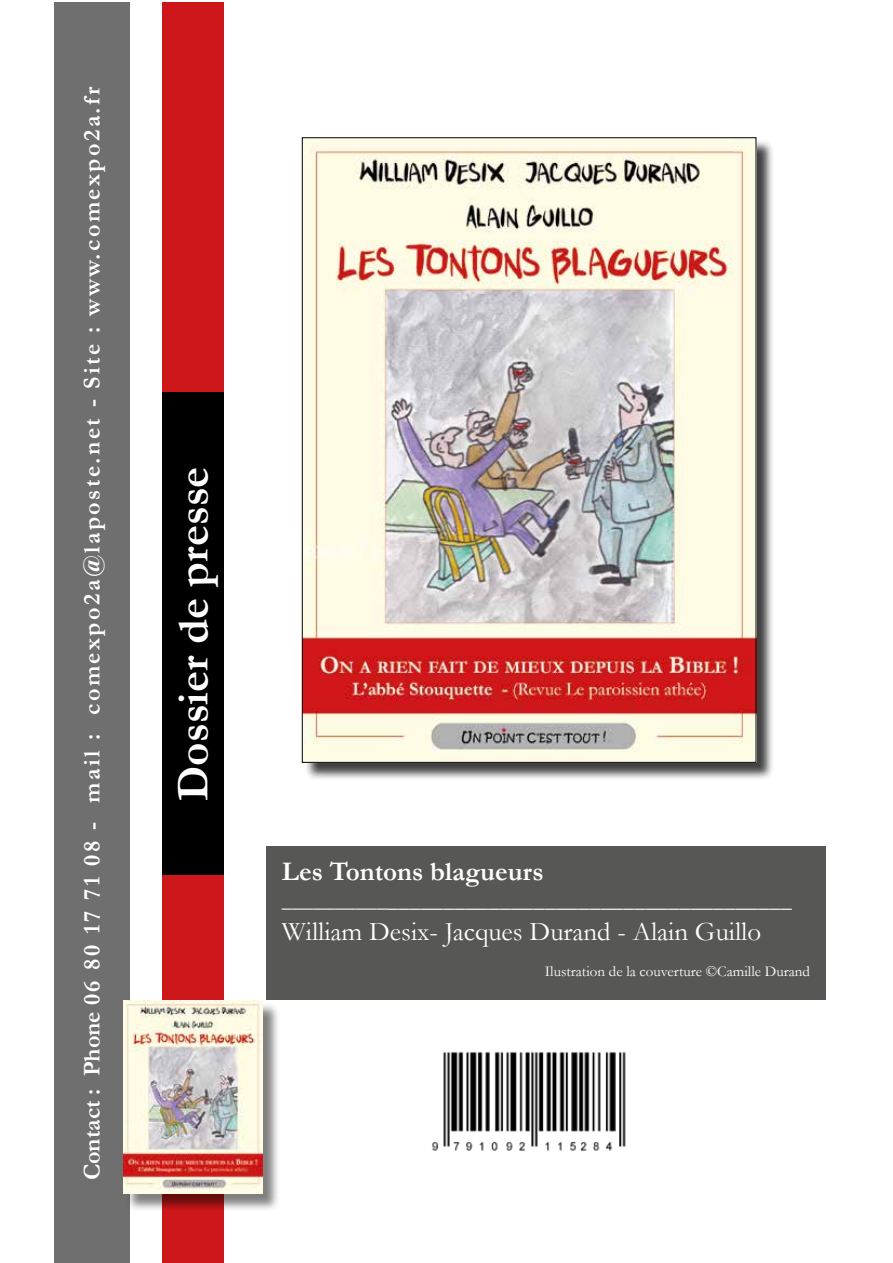
<style>
.page{position:relative;width:893px;height:1263px;background:#fff}
.page>*{position:absolute;margin:0;border:0;box-sizing:border-box;transform-origin:0 0}
.t1{font:700 45px "Garamond";color:#fff}
.t2{font:27px "Garamond";color:#fff}
.t3{font:700 27px "Garamond";color:#fff}
.t4{font:700 24px "Garamond";letter-spacing:.1em;color:#fff}
.t5{font:22.5px "Minion Pro";color:#fff}
.t6{font:15px "Garamond";color:#fff}
.s1{font-size:21px}
</style>
<div class="page">
<div style="left:54px;top:2px;width:75px;height:1261px;background:#706f6f"></div>
<div style="left:162px;top:2px;width:61px;height:1261px;background:#cd171a"></div>
<div style="left:162px;top:392px;width:61px;height:483px;background:#000"></div>
<div style="left:266px;top:846px;width:560px;height:154px;background:#575756"></div>
<div style="left:304px;top:140px;width:471px;height:641px;background:#000;opacity:.75"></div>
<img style="left:304px;top:139px;width:450px;height:622px">
<div style="left:126px;top:1002px;width:155px;height:210px;background:#000;opacity:.5"></div>
<img style="left:123px;top:1000px;width:139px;height:193px">
<img style="left:432px;top:1052px;width:194px;height:99px">
<p class="t4" style="left:75px;top:1180px;width:1095px;rotate:-90deg">Contact : Phone 06 80 17 71 08 - mail : comexpo2a@laposte.net - Site : www.comexpo2a.fr</p>
<h1 class="t1" style="left:163px;top:801px;width:336px;rotate:-90deg">Dossier de presse</h1>
<p class="t3" style="left:282px;top:853px;width:263px">Les Tontons blagueurs</p>
<p class="t5" style="left:282px;top:885px;width:512px"><span class="s1">__________</span>____________________________________</p>
<p class="t2" style="left:282px;top:913px;width:481px">William Desix- Jacques Durand - Alain Guillo</p>
<p class="t6" style="left:545px;top:961px;width:266px">Ilustration de la couverture ©Camille Durand</p>
</div>
